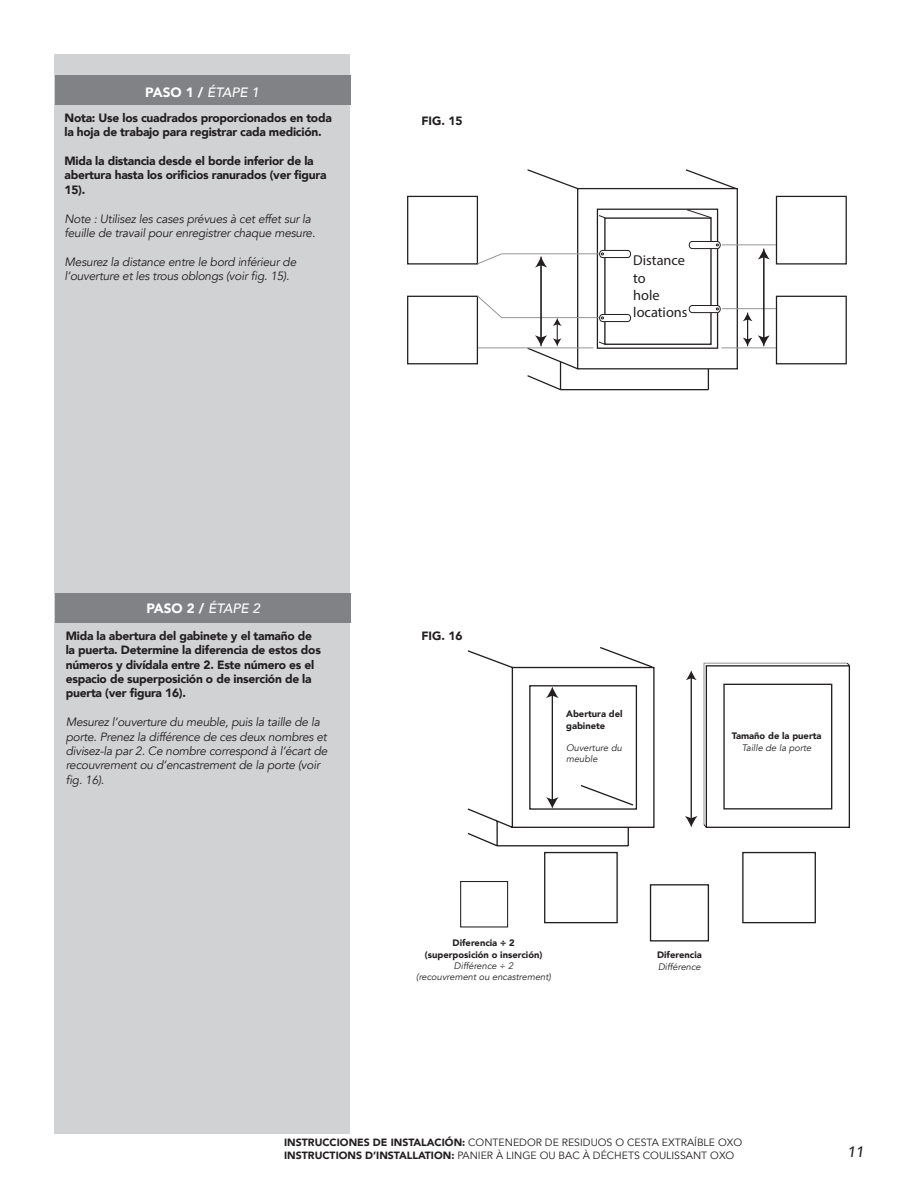
<style>
.page{position:relative;width:918px;height:1188px;background:#fff}
.page>*{position:absolute;margin:0;border:0;box-sizing:border-box;transform-origin:0 0}
.t1{font:italic 500 15px "Avenir";color:#231f20}
.t2{font:14.4px/17.2px "Myriad Pro";color:#231f20}
.t3{font:900 13.5px "Avenir";color:#fff}
.t4{font:900 12px/14.4px "Avenir";letter-spacing:-.02em;color:#231f20}
.t5{font:italic 12px/14.4px "Avenir";letter-spacing:-.02em;color:#231f20}
.t6{font:10.5px/13.2px "Avenir";color:#231f20}
.t7{font:900 9.3px/11.2px "Avenir";color:#231f20;text-align:center}
.t8{font:italic 9.3px/11.2px "Avenir";color:#231f20;text-align:center}
.s1{font-weight:500;font-style:italic}
.s2{font-weight:900}
</style>
<div class="page">
<div style="left:54px;top:54px;width:296px;height:1080px;background:#d1d2d4"></div>
<div style="left:55px;top:75px;width:296px;height:30px;background:#808285"></div>
<div style="left:55px;top:593px;width:296px;height:29px;background:#808285"></div>
<div style="left:577px;top:188px;width:161px;height:181px;border:1px solid #231f20"></div>
<div style="left:597px;top:209px;width:121px;height:140px;border:1px solid #231f20"></div>
<svg style="left:527px;top:169px;width:52px;height:21px"></svg>
<hr style="left:561px;top:389px;width:147px;height:1px;background:#231f20">
<svg style="left:708px;top:369px;width:1px;height:21px"></svg>
<hr style="left:502px;top:317px;width:101px;height:1px;background:#939598">
<hr style="left:502px;top:254px;width:101px;height:1px;background:#939598">
<hr style="left:540px;top:264px;width:2px;height:75px;background:#231f20">
<svg style="left:526px;top:318px;width:53px;height:73px"></svg>
<svg style="left:535px;top:257px;width:12px;height:10px"></svg>
<svg style="left:684px;top:169px;width:54px;height:21px"></svg>
<hr style="left:477px;top:348px;width:116px;height:1px;background:#939598">
<hr style="left:721px;top:348px;width:56px;height:1px;background:#939598">
<div style="left:604px;top:217px;width:108px;height:128px;border:1px solid #231f20"></div>
<svg style="left:598px;top:215px;width:8px;height:4px"></svg>
<svg style="left:598px;top:341px;width:8px;height:4px"></svg>
<svg style="left:686px;top:209px;width:26px;height:10px"></svg>
<div style="left:600px;top:314px;width:31px;height:8px;background:#fff;border-radius:3px"></div>
<div style="left:599px;top:314px;width:32px;height:8px;border:1px solid #231f20;border-radius:3px"></div>
<div style="left:600px;top:250px;width:31px;height:8px;background:#fff;border-radius:3px"></div>
<div style="left:599px;top:250px;width:32px;height:8px;border:1px solid #231f20;border-radius:3px"></div>
<div style="left:689px;top:306px;width:31px;height:7px;background:#fff;border-radius:3px"></div>
<div style="left:689px;top:305px;width:32px;height:8px;border:1px solid #231f20;border-radius:3px"></div>
<div style="left:689px;top:241px;width:31px;height:8px;background:#fff;border-radius:3px"></div>
<div style="left:689px;top:241px;width:32px;height:8px;border:1px solid #231f20;border-radius:3px"></div>
<hr style="left:722px;top:308px;width:54px;height:1px;background:#939598">
<hr style="left:722px;top:245px;width:54px;height:1px;background:#939598">
<svg style="left:743px;top:313px;width:9px;height:33px"></svg>
<hr style="left:763px;top:256px;width:1px;height:83px;background:#231f20">
<svg style="left:758px;top:335px;width:12px;height:11px"></svg>
<svg style="left:758px;top:249px;width:12px;height:11px"></svg>
<div style="left:407px;top:196px;width:71px;height:69px;border:1px solid #231f20"></div>
<div style="left:407px;top:296px;width:71px;height:68px;border:1px solid #231f20"></div>
<svg style="left:477px;top:253px;width:26px;height:12px"></svg>
<svg style="left:476px;top:295px;width:27px;height:24px"></svg>
<div style="left:776px;top:196px;width:71px;height:69px;border:1px solid #231f20"></div>
<div style="left:776px;top:296px;width:71px;height:68px;border:1px solid #231f20"></div>
<svg style="left:467px;top:650px;width:188px;height:197px"></svg>
<hr style="left:552px;top:695px;width:1px;height:105px;background:#231f20">
<svg style="left:546px;top:797px;width:13px;height:12px"></svg>
<svg style="left:546px;top:687px;width:13px;height:11px"></svg>
<svg style="left:579px;top:647px;width:75px;height:160px"></svg>
<svg style="left:544px;top:851px;width:272px;height:73px"></svg>
<svg style="left:685px;top:662px;width:165px;height:166px"></svg>
<div style="left:650px;top:884px;width:59px;height:58px;border:1px solid #231f20"></div>
<div style="left:460px;top:881px;width:48px;height:46px;border:1px solid #231f20"></div>
<p class="t3" style="left:145px;top:81px;width:115px">PASO 1 / <span class="s1">ÉTAPE 1</span></p>
<p class="t4" style="left:64px;top:110px;width:269px">Nota: Use los cuadrados proporcionados en toda la hoja de trabajo para registrar cada medición.</p>
<p class="t4" style="left:64px;top:153px;width:264px">Mida la distancia desde el borde inferior de la abertura hasta los orificios ranurados (ver figura<br>15).</p>
<p class="t5" style="left:64px;top:212px;width:252px">Note : Utilisez les cases prévues à cet effet sur la feuille de travail pour enregistrer chaque mesure.</p>
<p class="t5" style="left:64px;top:255px;width:233px">Mesurez la distance entre le bord inférieur de l’ouverture et les trous oblongs (voir fig. 15).</p>
<p class="t4" style="left:421px;top:113px;width:43px">FIG. 15</p>
<p class="t2" style="left:633px;top:252px;width:56px">Distance to<br>hole locations</p>
<p class="t3" style="left:146px;top:597px;width:115px">PASO 2 / <span class="s1">ÉTAPE 2</span></p>
<p class="t4" style="left:66px;top:628px;width:257px">Mida la abertura del gabinete y el tamaño de la puerta. Determine la diferencia de estos dos números y divídala entre 2. Este número es el espacio de superposición o de inserción de la puerta (ver figura 16).</p>
<p class="t5" style="left:66px;top:715px;width:263px">Mesurez l’ouverture du meuble, puis la taille de la porte. Prenez la différence de ces deux nombres et divisez-la par 2. Ce nombre correspond à l’écart de recouvrement ou d’encastrement de la porte (voir fig. 16).</p>
<p class="t4" style="left:421px;top:628px;width:43px">FIG. 16</p>
<p class="t7" style="left:566px;top:708px;width:58px;text-align:left">Abertura del gabinete</p>
<p class="t8" style="left:566px;top:742px;width:57px;text-align:left">Ouverture du meuble</p>
<p class="t7" style="left:732px;top:730px;width:91px">Tamaño de la puerta</p>
<p class="t8" style="left:742px;top:742px;width:71px">Taille de la porte</p>
<p class="t7" style="left:425px;top:937px;width:119px">Diferencia ÷ 2 (superposición o inserción)</p>
<p class="t8" style="left:416px;top:960px;width:136px">Différence ÷ 2<br>(recouvrement ou encastrement)</p>
<p class="t7" style="left:657px;top:949px;width:46px">Diferencia</p>
<p class="t8" style="left:658px;top:961px;width:44px">Différence</p>
<p class="t6" style="left:284px;top:1136px;width:460px"><span class="s2">INSTRUCCIONES DE INSTALACIÓN:</span> CONTENEDOR DE RESIDUOS O CESTA EXTRAÍBLE OXO<br><span class="s2">INSTRUCTIONS D’INSTALLATION:</span> PANIER À LINGE OU BAC À DÉCHETS COULISSANT OXO</p>
<p class="t1" style="left:847px;top:1143px;width:18px">11</p>
</div>
